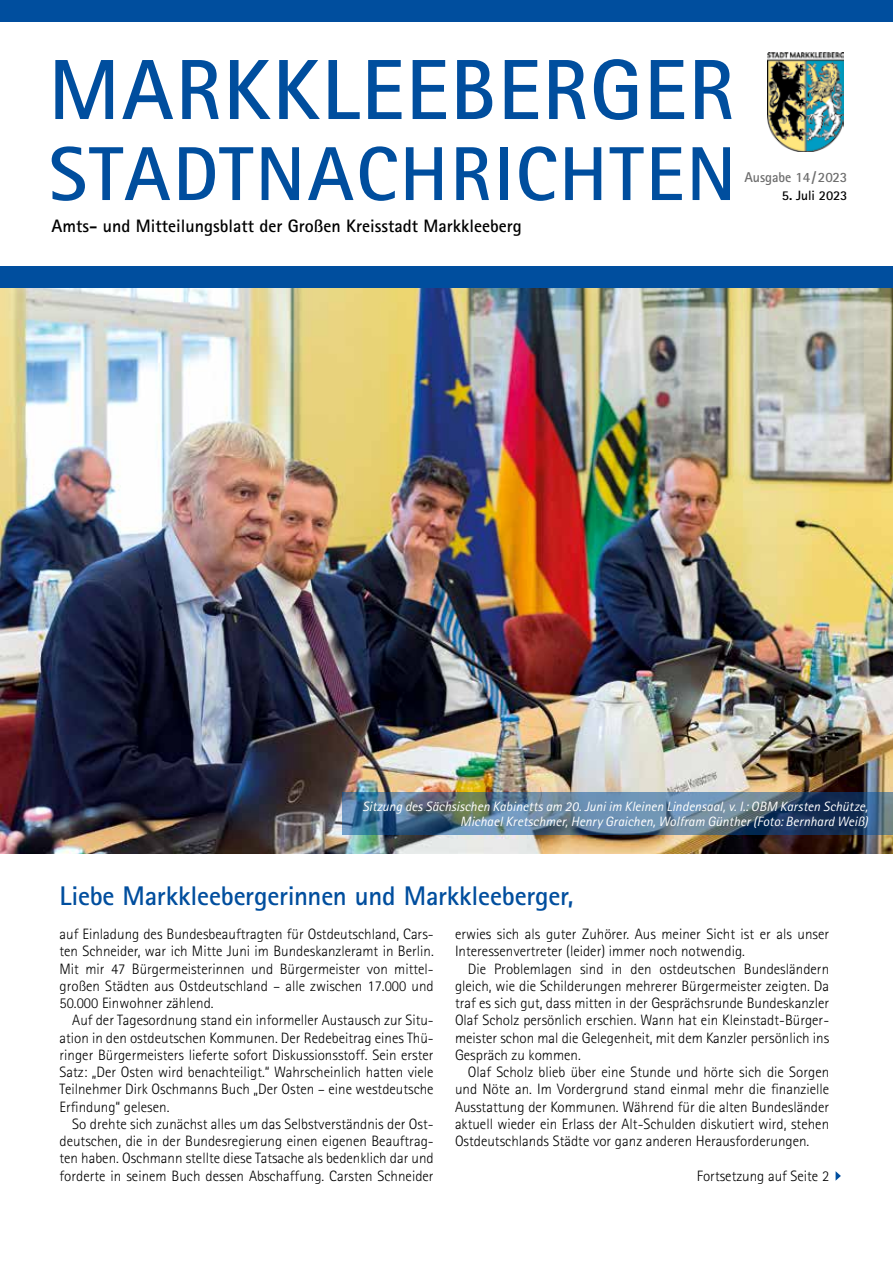
<style>
.page{position:relative;width:893px;height:1263px;background:#fff}
.page>*{position:absolute;margin:0;border:0;box-sizing:border-box;transform-origin:0 0}
.t1{font:700 85.5px "Rotis Sans Serif Std";letter-spacing:.02em;color:#004e9e}
.t2{font:700 76.5px "Rotis Sans Serif Std";letter-spacing:.03em;color:#004e9e}
.t3{font:700 27px "Rotis Sans Serif Std";letter-spacing:-.01em;color:#004e9e}
.t4{font:700 18px "Rotis Sans Serif Std";color:#000}
.t5{font:300 15px/17.2px "Rotis Sans Serif Std";color:#000;text-align:justify}
.t6{font:700 14.25px "Rotis Sans Serif Std";letter-spacing:-.005em;color:#6e6e6e}
.t7{font:italic 13.5px/15px "Rotis Sans Serif Std";color:#fff;text-align:right}
.t8{font:700 13.5px "Rotis Sans Serif Std";letter-spacing:-.005em;color:#000}
</style>
<div class="page">
<img style="left:0;top:288px;width:893px;height:565px">
<div style="left:0;top:0;width:893px;height:21px;background:#004e9e"></div>
<img style="left:768px;top:52px;width:75px;height:99px">
<div style="left:0;top:266px;width:893px;height:22px;background:#004e9e"></div>
<svg style="left:343px;top:793px;width:550px;height:42px;background:#506f8a"></svg>
<svg style="left:836px;top:1171px;width:5px;height:10px"></svg>
<h1 class="t1" style="left:49px;top:36px;width:687px">MARKKLEEBERGER</h1>
<h2 class="t2" style="left:49px;top:126px;width:689px">STADTNACHRICHTEN</h2>
<p class="t4" style="left:52px;top:214px;width:472px">Amts- und Mitteilungsblatt der Großen Kreisstadt Markkleeberg</p>
<p class="t6" style="left:744px;top:168px;width:104px">Ausgabe 14/2023</p>
<p class="t8" style="left:782px;top:187px;width:67px">5. Juli 2023</p>
<p class="t7" style="left:362px;top:799px;width:507px">Sitzung des Sächsischen Kabinetts am 20. Juni im Kleinen Lindensaal, v. l.: OBM Karsten Schütze,<br>Michael Kretschmer, Henry Graichen, Wolfram Günther (Foto: Bernhard Weiß)</p>
<h3 class="t3" style="left:60px;top:878px;width:516px">Liebe Markkleebergerinnen und Markkleeberger,</h3>
<p class="t5" style="left:60px;top:925px;width:376px">auf Einladung des Bundesbeauftragten für Ostdeutschland, Cars&shy;ten Schneider, war ich Mitte Juni im Bundeskanzleramt in Berlin.<br>Mit mir 47 Bürgermeisterinnen und Bürgermeister von mittel&shy;großen Städten aus Ostdeutschland – alle zwischen 17.000 und 50.000 Einwohner zählend.</p>
<p class="t5" style="left:60px;top:1012px;width:376px;text-indent:13px">Auf der Tagesordnung stand ein informeller Austausch zur Situ&shy;ation in den ostdeutschen Kommunen. Der Redebeitrag eines Thü&shy;ringer Bürgermeisters lieferte sofort Diskussionsstoff. Sein erster Satz: „Der Osten wird benachteiligt.“ Wahrscheinlich hatten viele Teilnehmer Dirk Oschmanns Buch „Der Osten – eine westdeutsche Erfindung“ gelesen.</p>
<p class="t5" style="left:60px;top:1115px;width:376px;text-indent:13px">So drehte sich zunächst alles um das Selbstverständnis der Ost&shy;deutschen, die in der Bundesregierung einen eigenen Beauftrag&shy;ten haben. Oschmann stellte diese Tatsache als bedenklich dar und forderte in seinem Buch dessen Abschaffung. Carsten Schneider</p>
<p class="t5" style="left:455px;top:925px;width:376px">erwies sich als guter Zuhörer. Aus meiner Sicht ist er als unser<br>Interessenvertreter (leider) immer noch notwendig.</p>
<p class="t5" style="left:455px;top:960px;width:376px;text-indent:13px">Die Problemlagen sind in den ostdeutschen Bundesländern gleich, wie die Schilderungen mehrerer Bürgermeister zeigten. Da traf es sich gut, dass mitten in der Gesprächsrunde Bundeskanzler Olaf Scholz persönlich erschien. Wann hat ein Kleinstadt-Bürger&shy;meister schon mal die Gelegenheit, mit dem Kanzler persönlich ins Gespräch zu kommen.</p>
<p class="t5" style="left:455px;top:1063px;width:376px;text-indent:13px">Olaf Scholz blieb über eine Stunde und hörte sich die Sorgen und Nöte an. Im Vordergrund stand einmal mehr die finanzielle Ausstattung der Kommunen. Während für die alten Bundesländer aktuell wieder ein Erlass der Alt-Schulden diskutiert wird, stehen Ostdeutschlands Städte vor ganz anderen Herausforderungen.</p>
<p class="t5" style="left:697px;top:1167px;width:134px">Fortsetzung auf Seite 2</p>
</div>
